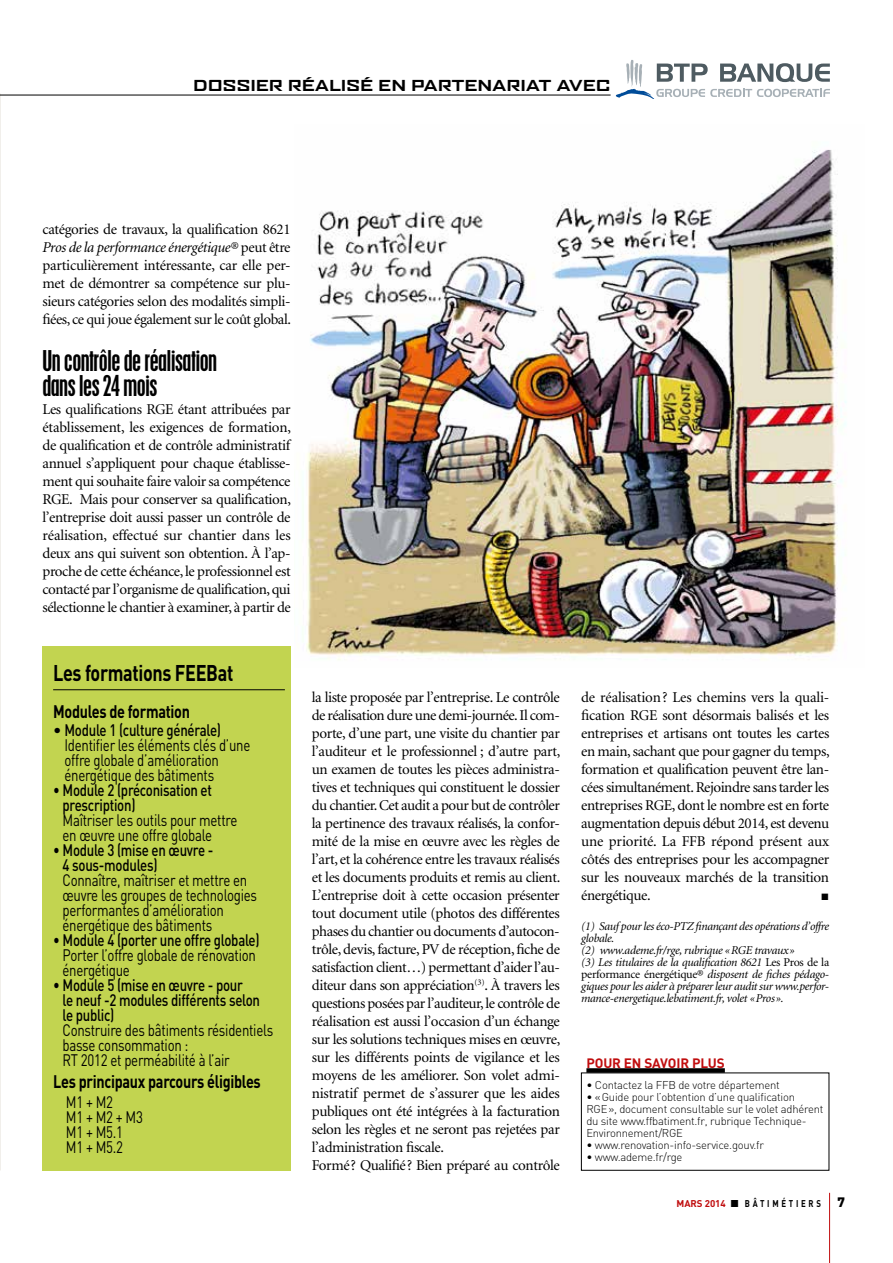
<style>
.page{position:relative;width:893px;height:1263px;background:#fff}
.page>*{position:absolute;margin:0;border:0;box-sizing:border-box;transform-origin:0 0}
.t1{font:condensed 25.5px/25.5px "Placard";letter-spacing:-.025em;color:#000}
.t2{font:700 22.5px "DIN";letter-spacing:-.02em;color:#000;scale:.8 1}
.t3{font:700 18px "DIN";letter-spacing:-.02em;color:#000;scale:.8 1}
.t4{font:16.5px/15px "DIN";letter-spacing:-.02em;color:#000;scale:.8 1}
.t5{font:500 16.5px/15px "DIN";letter-spacing:-.02em;color:#000;scale:.8 1}
.t6{font:500 16.5px "DIN";letter-spacing:-.02em;color:#000}
.t7{font:15px/18px "Minion";letter-spacing:-.025em;color:#000;text-align:justify}
.t8{font:15px "European Pi Three";color:#000}
.t9{font:700 expanded 14.55px "Agency FB";letter-spacing:-.015em;color:#000}
.t10{font:700 13.5px "DIN";letter-spacing:-.01em;color:#c00d0e}
.t11{font:italic 12px/12px "Minion";letter-spacing:-.025em;color:#000}
.t12{font:300 11.25px/12px "DIN";letter-spacing:-.02em;color:#000}
.t13{font:700 9.75px "DIN";letter-spacing:.35em;color:#000;scale:.8 1}
.s1{font-style:italic}
.s2{font-style:normal}
.s3{color:#c00d0e}
.s4{font-family:"European Pi Three";font-weight:400;font-size:16.5px}
.s5{font-weight:900;font-size:13.5px}
</style>
<div class="page">
<hr style="left:0;top:95px;width:611px;height:1px;background:#000">
<svg style="left:616px;top:60px;width:214px;height:39px"></svg>
<hr style="left:829px;top:1193px;width:1px;height:70px;background:#c00d0e">
<img style="left:306px;top:149px;width:540px;height:511px">
<div style="left:586px;top:1068px;width:139px;height:5px;background:#000"></div>
<div style="left:43px;top:646px;width:248px;height:524px;background:#c2d450"></div>
<hr style="left:53px;top:689px;width:232px;height:1px;background:#000">
<p class="t9" style="left:193px;top:76px;width:419px">DOSSIER RÉALISÉ EN PARTENARIAT AVEC</p>
<p class="t7" style="left:43px;top:221px;width:250px">catégories de travaux, la qualification 8621<br><span class="s1">Pros de la performance énergétique®</span> peut être particulièrement intéressante, car elle per&shy;met de démontrer sa compétence sur plu&shy;sieurs catégories selon des modalités simpli&shy;fiées, ce qui joue également sur le coût global.</p>
<h1 class="t1" style="left:43px;top:347px;width:176px">Un contrôle de réalisation dans les 24 mois</h1>
<p class="t7" style="left:43px;top:401px;width:250px">Les qualifications RGE étant attribuées par établissement, les exigences de formation, de qualification et de contrôle administratif annuel s’appliquent pour chaque établisse&shy;ment qui souhaite faire valoir sa compétence RGE. Mais pour conserver sa qualification, l’entreprise doit aussi passer un contrôle de réalisation, effectué sur chantier dans les deux ans qui suivent son obtention. À l’ap&shy;proche de cette échéance, le professionnel est contacté par l’organisme de qualification, qui sélectionne le chantier à examiner, à partir de</p>
<h2 class="t2" style="left:53px;top:658px;width:227px">Les formations FEEBat</h2>
<p class="t3" style="left:53px;top:699px;width:173px">Modules de formation</p>
<p class="t6" style="left:53px;top:719px;width:169px">• Module 1 (culture générale)</p>
<p class="t4" style="left:65px;top:737px;width:234px">Identifier les éléments clés d’une offre globale d’amélioration énergétique des bâtiments</p>
<p class="t5" style="left:63px;top:781px;width:188px;text-indent:-9px">• Module 2 (préconisation et prescription)</p>
<p class="t4" style="left:63px;top:812px;width:220px">Maîtriser les outils pour mettre en œuvre une offre globale</p>
<p class="t5" style="left:63px;top:841px;width:190px;text-indent:-9px">• Module 3 (mise en œuvre -<br>4 sous-modules)</p>
<p class="t4" style="left:63px;top:872px;width:245px">Connaître, maîtriser et mettre en œuvre les groupes de technologies performantes d’amélioration énergétique des bâtiments</p>
<p class="t5" style="left:53px;top:931px;width:260px">• Module 4 (porter une offre globale)</p>
<p class="t4" style="left:63px;top:947px;width:243px">Porter l’offre globale de rénovation énergétique</p>
<p class="t5" style="left:63px;top:976px;width:248px;text-indent:-9px">• Module 5 (mise en œuvre - pour<br>le neuf -2 modules différents selon le public)</p>
<p class="t4" style="left:63px;top:1022px;width:265px">Construire des bâtiments résidentiels basse consommation :<br>RT 2012 et perméabilité à l’air</p>
<p class="t3" style="left:53px;top:1070px;width:261px">Les principaux parcours éligibles</p>
<p class="t4" style="left:66px;top:1094px;width:98px">M1 + M2<br>M1 + M2 + M3<br>M1 + M5.1<br>M1 + M5.2</p>
<p class="t7" style="left:312px;top:689px;width:250px;text-align:left">la liste proposée par l’entreprise. Le contrôle de réalisation dure une demi-journée. Il com&shy;porte, d’une part, une visite du chantier par l’auditeur et le professionnel ; d’autre part, un examen de toutes les pièces administra&shy;tives et techniques qui constituent le dossier du chantier. Cet audit a pour but de contrôler la pertinence des travaux réalisés, la confor&shy;mité de la mise en œuvre avec les règles de l’art, et la cohérence entre les travaux réalisés et les documents produits et remis au client.<br>L’entreprise doit à cette occasion présenter tout document utile (photos des différentes phases du chantier ou documents d’autocon&shy;trôle, devis, facture, PV de réception, fiche de satisfaction client…) permettant d’aider l’au&shy;diteur dans son appréciation<sup>(3)</sup>. À travers les questions posées par l’auditeur, le contrôle de réalisation est aussi l’occasion d’un échange sur les solutions techniques mises en œuvre, sur les différents points de vigilance et les moyens de les améliorer. Son volet admi&shy;nistratif permet de s’assurer que les aides publiques ont été intégrées à la facturation selon les règles et ne seront pas rejetées par l’administration fiscale.<br>Formé? Qualifié? Bien préparé au contrôle</p>
<p class="t7" style="left:581px;top:689px;width:250px">de réalisation? Les chemins vers la quali&shy;fication RGE sont désormais balisés et les entreprises et artisans ont toutes les cartes en main, sachant que pour gagner du temps, formation et qualification peuvent être lan&shy;cées simultanément. Rejoindre sans tarder les entreprises RGE, dont le nombre est en forte augmentation depuis début 2014, est devenu une priorité. La FFB répond présent aux côtés des entreprises pour les accompagner sur les nouveaux marchés de la transition énergétique.</p>
<p class="t8" style="left:821px;top:885px;width:10px">J</p>
<p class="t11" style="left:581px;top:921px;width:250px">(1) Sauf pour les éco-PTZ finançant des opérations d’offre globale.<br>(2) www.ademe.fr/rge, rubrique «RGE travaux»<br>(3) Les titulaires de la qualification 8621 <span class="s2">Les Pros de la performance énergétique®</span> disposent de fiches pédago&shy;giques pour les aider à préparer leur audit sur www.perfor&shy;mance-energetique.lebatiment.fr, volet «Pros».</p>
<p class="t10" style="left:586px;top:1054px;width:140px">POUR EN SAVOIR PLUS</p>
<p class="t12" style="left:586px;top:1079px;width:195px">• Contactez la FFB de votre département</p>
<p class="t12" style="left:586px;top:1091px;width:239px">• «Guide pour l’obtention d’une qualification RGE», document consultable sur le volet adhérent du site www.ffbatiment.fr, rubrique Technique-Environnement/RGE</p>
<p class="t12" style="left:586px;top:1139px;width:179px">• www.renovation-info-service.gouv.fr</p>
<p class="t12" style="left:586px;top:1151px;width:98px">• www.ademe.fr/rge</p>
<p class="t13" style="left:676px;top:1197px;width:212px"><span class="s3">MARS 2014</span> <span class="s4">J</span> BÂTIMÉTIERS <span class="s5">7</span></p>
</div>
